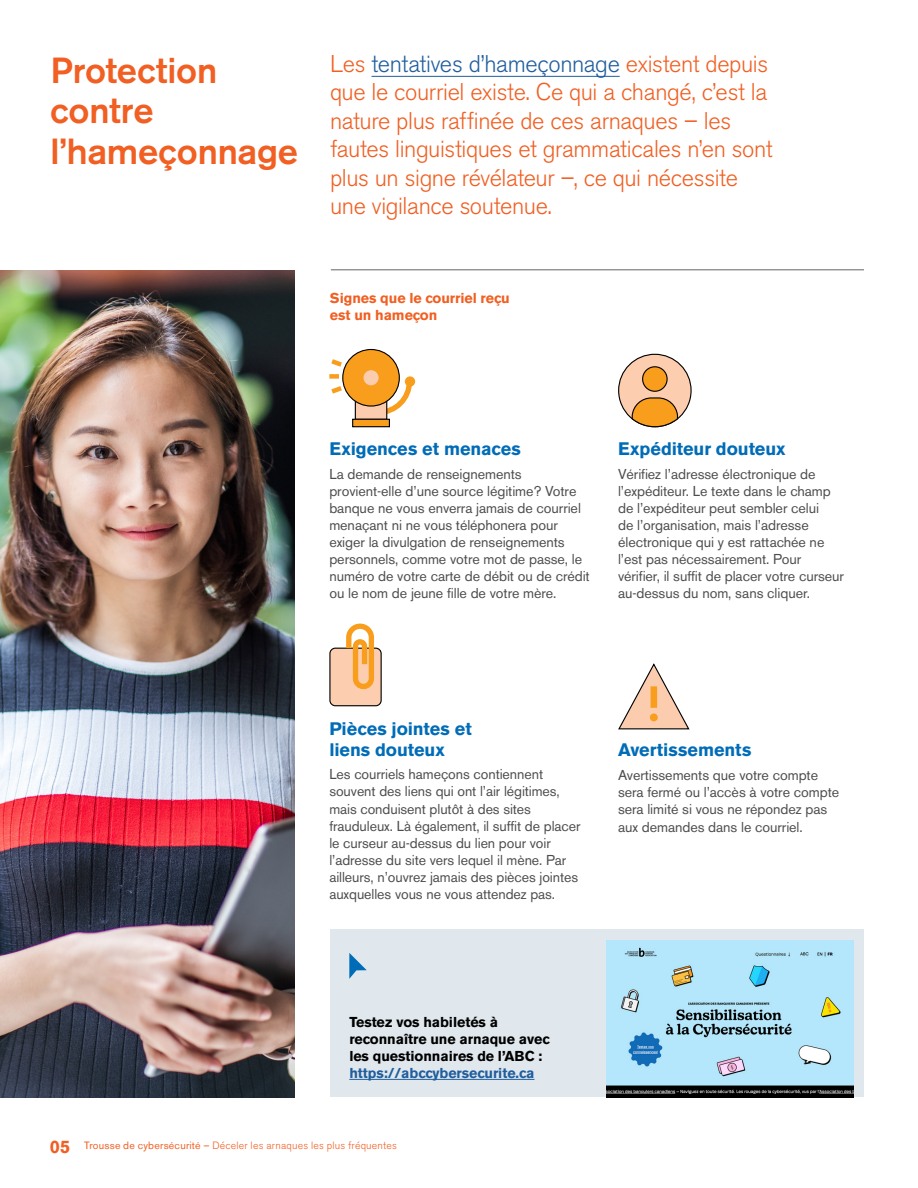
<style>
.page{position:relative;width:918px;height:1188px;background:#fff}
.page>*{position:absolute;margin:0;border:0;box-sizing:border-box;transform-origin:0 0}
.t1{font:500 36px/40.5px "Akzidenz Grotesk BE";letter-spacing:-.005em;color:#f15f22}
.t2{font:300 24px/28.5px "Akzidenz Grotesk BE";letter-spacing:-.015em;color:#f15f22}
.t3{font:700 18px/21px "Akzidenz Grotesk BE";letter-spacing:-.005em;color:#006cb7}
.t4{font:700 18px "Akzidenz Grotesk BE";color:#f15f22}
.t5{font:14.25px/17.1px "Akzidenz Grotesk BE";letter-spacing:-.005em;color:#4d4d4f}
.t6{font:700 14.25px/17.1px "Akzidenz Grotesk BE";letter-spacing:-.005em;color:#000}
.t7{font:700 14.25px/17.1px "Akzidenz Grotesk BE";letter-spacing:-.005em;color:#f15f22}
.t8{font:700 14.25px "Akzidenz Grotesk BE";letter-spacing:-.005em;color:#215e9e}
.t9{font:300 10.5px "Akzidenz Grotesk BE";letter-spacing:.02em;color:#f15f22}
.s1{color:#215e9e}
.s2{font-weight:400}
</style>
<div class="page">
<hr style="left:331px;top:270px;width:533px;height:1px;background:#636466">
<hr style="left:372px;top:76px;width:248px;height:1px;background:#215e9e">
<img style="left:0;top:270px;width:295px;height:827px">
<div style="left:330px;top:929px;width:534px;height:168px;background:#e0e8ed"></div>
<hr style="left:349px;top:1079px;width:185px;height:1px;background:#215e9e">
<img style="left:606px;top:940px;width:247px;height:157px">
<svg style="left:349px;top:953px;width:18px;height:26px"></svg>
<div style="left:330px;top:648px;width:51px;height:58px;background:#fccdaf;border-radius:5px"></div>
<div style="left:329px;top:648px;width:53px;height:58px;border:1px solid #000;border-radius:5px"></div>
<svg style="left:343px;top:623px;width:34px;height:67px"></svg>
<svg style="left:618px;top:663px;width:72px;height:67px"></svg>
<div style="left:651px;top:686px;width:6px;height:22px;background:#f99d1c"></div>
<div style="left:650px;top:714px;width:8px;height:7px;background:#f99d1c;border-radius:50%"></div>
<svg style="left:387px;top:377px;width:28px;height:41px"></svg>
<div style="left:405px;top:376px;width:10px;height:11px;background:#f99d1c;border-radius:50%"></div>
<div style="left:355px;top:385px;width:32px;height:34px;background:#fcccaf"></div>
<div style="left:355px;top:384px;width:32px;height:36px;border:1px solid #000"></div>
<div style="left:353px;top:419px;width:36px;height:8px;background:#f99d1c"></div>
<div style="left:352px;top:419px;width:38px;height:8px;border:1px solid #000"></div>
<div style="left:343px;top:350px;width:56px;height:56px;background:#f99d1c;border-radius:50%"></div>
<div style="left:342px;top:349px;width:58px;height:58px;border:1px solid #000;border-radius:50%"></div>
<div style="left:363px;top:370px;width:16px;height:15px;background:#fcccaf;border-radius:50%"></div>
<svg style="left:329px;top:359px;width:18px;height:35px"></svg>
<svg style="left:618px;top:353px;width:74px;height:75px"></svg>
<h1 class="t1" style="left:50px;top:49px;width:249px">Protection contre l’hameçonnage</h1>
<p class="t2" style="left:330px;top:50px;width:444px">Les <span class="s1">tentatives d’hameçonnage</span> existent depuis que le courriel existe. Ce qui a changé, c’est la nature plus raffinée de ces arnaques – les fautes linguistiques et grammaticales n’en sont plus un signe révélateur –, ce qui nécessite une vigilance soutenue.</p>
<p class="t7" style="left:330px;top:290px;width:181px">Signes que le courriel reçu est un hameçon</p>
<p class="t3" style="left:329px;top:438px;width:193px">Exigences et menaces</p>
<p class="t5" style="left:329px;top:465px;width:262px">La demande de renseignements provient-elle d’une source légitime? Votre banque ne vous enverra jamais de courriel menaçant ni ne vous téléphonera pour exiger la divulgation de renseignements personnels, comme votre mot de passe, le numéro de votre carte de débit ou de crédit ou le nom de jeune fille de votre mère.</p>
<p class="t3" style="left:618px;top:438px;width:169px">Expéditeur douteux</p>
<p class="t5" style="left:618px;top:465px;width:227px">Vérifiez l’adresse électronique de l’expéditeur. Le texte dans le champ de l’expéditeur peut sembler celui<br>de l’organisation, mais l’adresse électronique qui y est rattachée ne l’est pas nécessairement. Pour vérifier, il suffit de placer votre curseur au-dessus du nom, sans cliquer.</p>
<p class="t3" style="left:329px;top:718px;width:144px">Pièces jointes et liens douteux</p>
<p class="t5" style="left:329px;top:766px;width:253px">Les courriels hameçons contiennent souvent des liens qui ont l’air légitimes, mais conduisent plutôt à des sites frauduleux. Là également, il suffit de placer le curseur au-dessus du lien pour voir l’adresse du site vers lequel il mène. Par ailleurs, n’ouvrez jamais des pièces jointes auxquelles vous ne vous attendez pas.</p>
<p class="t3" style="left:618px;top:740px;width:135px">Avertissements</p>
<p class="t5" style="left:618px;top:767px;width:223px">Avertissements que votre compte sera fermé ou l’accès à votre compte sera limité si vous ne répondez pas aux demandes dans le courriel.</p>
<p class="t6" style="left:349px;top:1013px;width:202px">Testez vos habiletés à reconnaître une arnaque avec les questionnaires de l’ABC :</p>
<p class="t8" style="left:349px;top:1065px;width:187px">https://abccybersecurite.ca</p>
<p class="t4" style="left:50px;top:1136px;width:22px">05</p>
<p class="t9" style="left:84px;top:1139px;width:314px"><span class="s2">Trousse de cybersécurité –</span> Déceler les arnaques les plus fréquentes</p>
</div>
